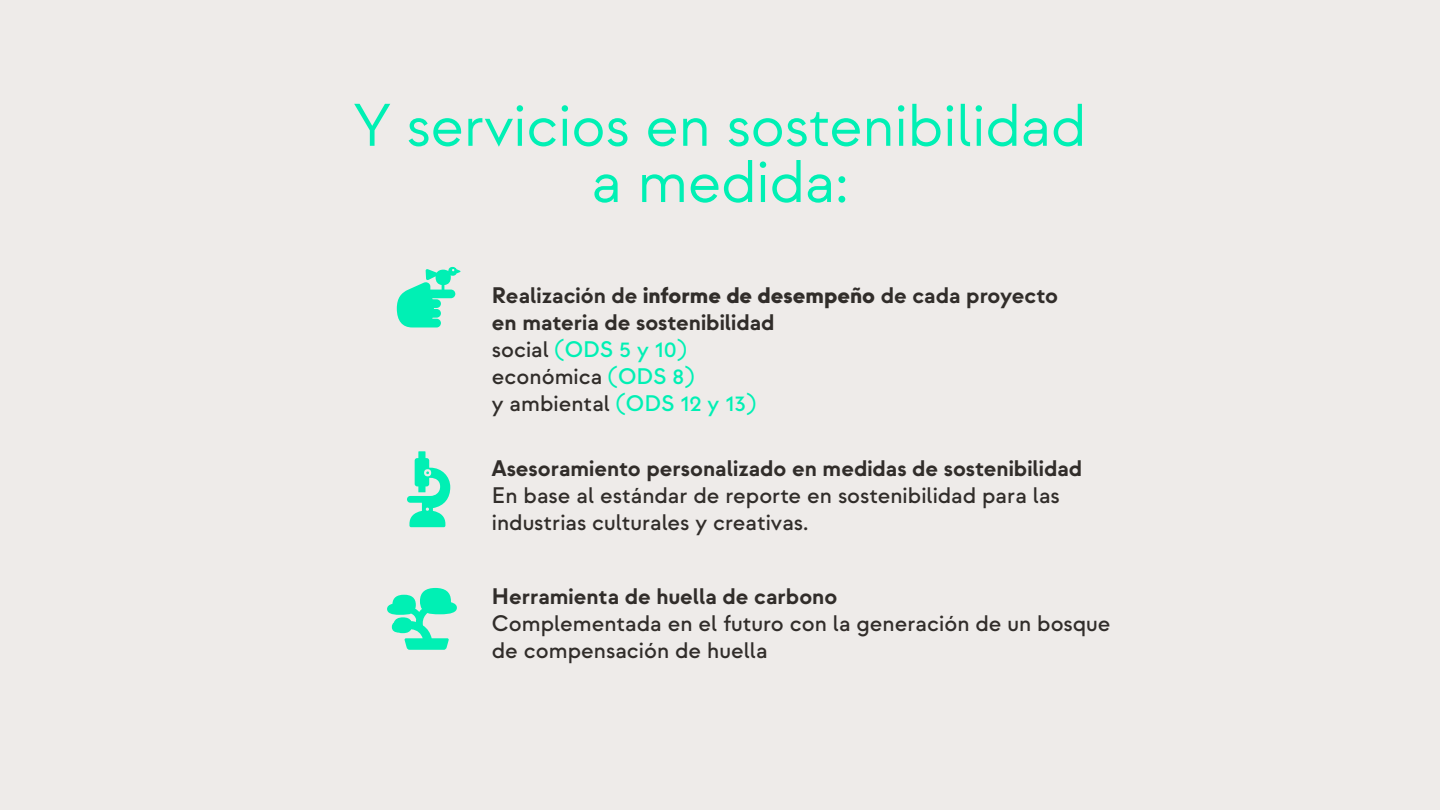
<style>
.page{position:relative;width:1440px;height:810px;background:#eeebe9}
.page>*{position:absolute;margin:0;border:0;box-sizing:border-box;transform-origin:0 0}
.t1{font:60px/56.2px "Strawford";letter-spacing:-.01em;color:#00f0b4;text-align:center}
.t2{font:700 22.5px/27px "Strawford";color:#312d2a}
.t3{font:500 22.5px/27px "Strawford";color:#312d2a}
.s1{font-weight:900}
.s2{font-weight:500}
.s3{font-weight:500;color:#00f0b4}
</style>
<div class="page">
<h1 class="t1" style="left:354px;top:98px;width:734px">Y servicios en sostenibilidad a medida:</h1>
<p class="t2" style="left:492px;top:282px;width:568px">Realización de <span class="s1">informe de desempeño</span> de cada proyecto en materia de sostenibilidad<br><span class="s2">social</span> <span class="s3">(ODS 5 y 10)<br></span><span class="s2">económica</span> <span class="s3">(ODS 8)<br></span><span class="s2">y ambiental</span> <span class="s3">(ODS 12 y 13)</span></p>
<p class="t2" style="left:492px;top:455px;width:592px">Asesoramiento personalizado en medidas de sostenibilidad</p>
<p class="t3" style="left:492px;top:482px;width:569px">En base al estándar de reporte en sostenibilidad para las industrias culturales y creativas.</p>
<p class="t2" style="left:492px;top:583px;width:347px">Herramienta de huella de carbono</p>
<p class="t3" style="left:492px;top:610px;width:620px">Complementada en el futuro con la generación de un bosque de compensación de huella</p>
</div>
